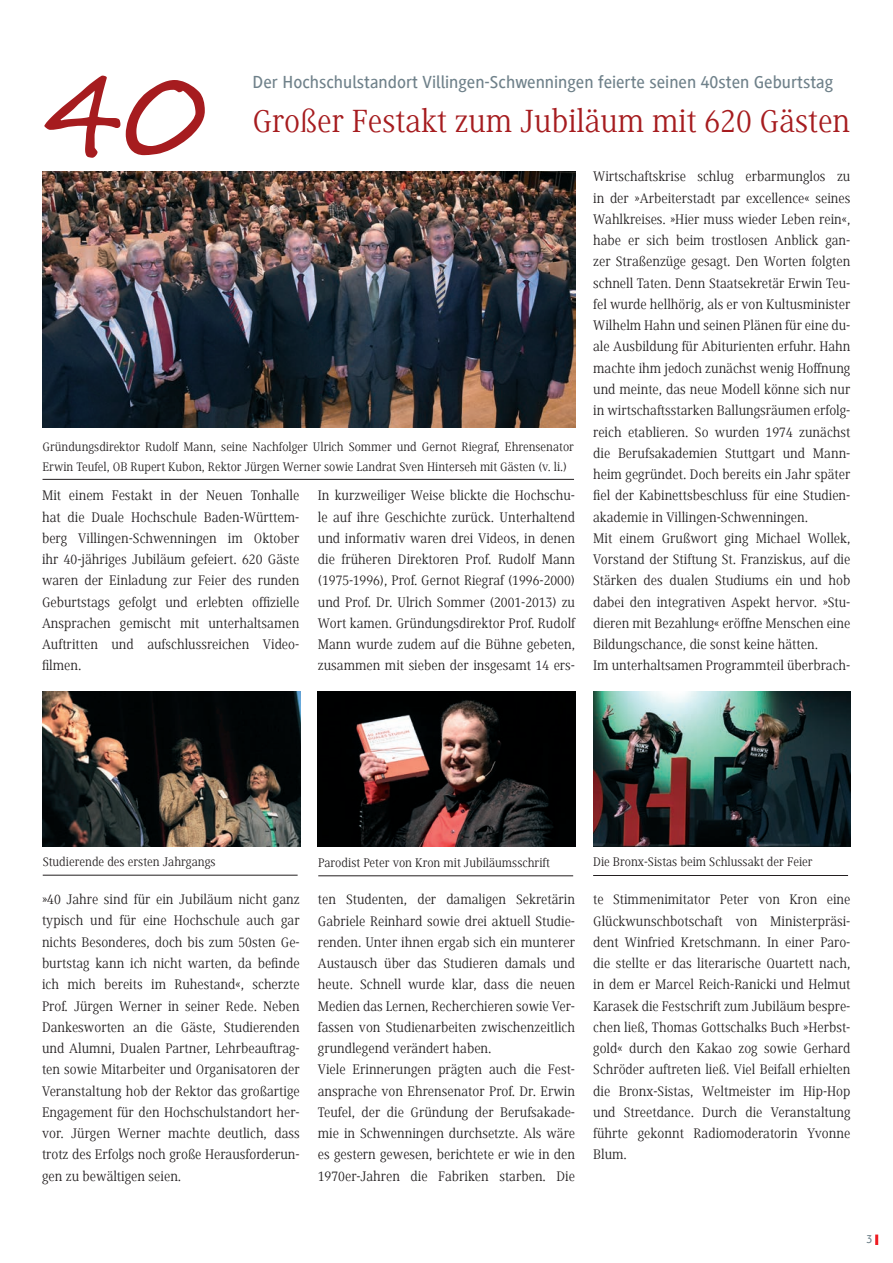
<style>
.page{position:relative;width:893px;height:1263px;background:#fff}
.page>*{position:absolute;margin:0;border:0;box-sizing:border-box;transform-origin:0 0}
.t1{font:112.5px "Segoe Script";color:#a61c1f}
.t2{font:33px "Generis Serif Com";color:#a61c1f}
.t3{font:500 18px "Generis Sans Com";color:#6f818a}
.t4{font:14.25px/21.3px "Generis Serif Com";color:#231f20;text-align:justify}
.t5{font:12.9px "Generis Serif Com";color:#231f20}
.t6{font:12.75px/19.5px "Generis Serif Com";color:#231f20}
.t7{font:500 12px "Generis Sans Com";color:#6f818a}
</style>
<div class="page">
<svg style="left:875px;top:1234px;width:3px;height:11px"></svg>
<hr style="left:43px;top:875px;width:255px;height:1px;background:#231f20">
<img style="left:42px;top:171px;width:533px;height:256px">
<hr style="left:43px;top:479px;width:531px;height:1px;background:#231f20">
<img style="left:318px;top:691px;width:257px;height:155px">
<img style="left:43px;top:692px;width:257px;height:154px">
<hr style="left:318px;top:875px;width:255px;height:1px;background:#231f20">
<img style="left:593px;top:692px;width:257px;height:154px">
<hr style="left:593px;top:875px;width:255px;height:1px;background:#231f20">
<h1 class="t1" style="left:43px;top:23px;width:166px">40</h1>
<p class="t3" style="left:253px;top:73px;width:582px">Der Hochschulstandort Villingen-Schwenningen feierte seinen 40sten Geburtstag</p>
<h2 class="t2" style="left:253px;top:103px;width:599px">Großer Festakt zum Jubiläum mit 620 Gästen</h2>
<p class="t6" style="left:43px;top:437px;width:533px">Gründungsdirektor Rudolf Mann, seine Nachfolger Ulrich Sommer und Gernot Riegraf, Ehrensenator<br>Erwin Teufel, OB Rupert Kubon, Rektor Jürgen Werner sowie Landrat Sven Hinterseh mit Gästen (v. li.)</p>
<p class="t4" style="left:42px;top:485px;width:259px">Mit einem Festakt in der Neuen Tonhalle hat die Duale Hochschule Baden-Württem&shy;berg Villingen-Schwenningen im Oktober ihr 40-jähriges Jubiläum gefeiert. 620 Gäste waren der Einladung zur Feier des runden Geburtstags gefolgt und erlebten offizielle Ansprachen gemischt mit unterhaltsamen Auftritten und aufschlussreichen Video&shy;filmen.</p>
<p class="t4" style="left:318px;top:485px;width:259px">In kurzweiliger Weise blickte die Hochschu&shy;le auf ihre Geschichte zurück. Unterhaltend und informativ waren drei Videos, in denen die früheren Direktoren Prof. Rudolf Mann (1975-1996), Prof. Gernot Riegraf (1996-2000) und Prof. Dr. Ulrich Sommer (2001-2013) zu Wort kamen. Gründungsdirektor Prof. Rudolf Mann wurde zudem auf die Bühne gebeten, zusammen mit sieben der insgesamt 14 ers-</p>
<p class="t4" style="left:593px;top:166px;width:259px;text-align:left">Wirtschaftskrise schlug erbarmunglos zu in der »Arbeiterstadt par excellence« seines Wahlkreises. »Hier muss wieder Leben rein«, habe er sich beim trostlosen Anblick gan&shy;zer Straßenzüge gesagt. Den Worten folgten schnell Taten. Denn Staatsekretär Erwin Teu&shy;fel wurde hellhörig, als er von Kultusminister Wilhelm Hahn und seinen Plänen für eine du&shy;ale Ausbildung für Abiturienten erfuhr. Hahn machte ihm jedoch zunächst wenig Hoffnung und meinte, das neue Modell könne sich nur in wirtschaftsstarken Ballungsräumen erfolg&shy;reich etablieren. So wurden 1974 zunächst die Berufsakademien Stuttgart und Mann&shy;heim gegründet. Doch bereits ein Jahr später fiel der Kabinettsbeschluss für eine Studien&shy;akademie in Villingen-Schwenningen.<br>Mit einem Grußwort ging Michael Wollek, Vorstand der Stiftung St. Franziskus, auf die Stärken des dualen Studiums ein und hob dabei den integrativen Aspekt hervor. »Stu&shy;dieren mit Bezahlung« eröffne Menschen eine Bildungschance, die sonst keine hätten.<br>Im unterhaltsamen Programmteil überbrach-</p>
<p class="t5" style="left:43px;top:855px;width:174px">Studierende des ersten Jahrgangs</p>
<p class="t4" style="left:42px;top:889px;width:259px">»40 Jahre sind für ein Jubiläum nicht ganz typisch und für eine Hochschule auch gar nichts Besonderes, doch bis zum 50sten Ge&shy;burtstag kann ich nicht warten, da befinde ich mich bereits im Ruhestand«, scherzte Prof. Jürgen Werner in seiner Rede. Neben Dankesworten an die Gäste, Studierenden und Alumni, Dualen Partner, Lehrbeauftrag&shy;ten sowie Mitarbeiter und Organisatoren der Veranstaltung hob der Rektor das großartige Engagement für den Hochschulstandort her&shy;vor. Jürgen Werner machte deutlich, dass trotz des Erfolgs noch große Herausforderun&shy;gen zu bewältigen seien.</p>
<p class="t5" style="left:318px;top:855px;width:233px">Parodist Peter von Kron mit Jubiläumsschrift</p>
<p class="t4" style="left:318px;top:889px;width:259px;text-align:left">ten Studenten, der damaligen Sekretärin Gabriele Reinhard sowie drei aktuell Studie&shy;renden. Unter ihnen ergab sich ein munterer Austausch über das Studieren damals und heute. Schnell wurde klar, dass die neuen Medien das Lernen, Recherchieren sowie Ver&shy;fassen von Studienarbeiten zwischenzeitlich grundlegend verändert haben.<br>Viele Erinnerungen prägten auch die Fest&shy;ansprache von Ehrensenator Prof. Dr. Erwin Teufel, der die Gründung der Berufsakade&shy;mie in Schwenningen durchsetzte. Als wäre es gestern gewesen, berichtete er wie in den 1970er-Jahren die Fabriken starben. Die</p>
<p class="t5" style="left:593px;top:855px;width:221px">Die Bronx-Sistas beim Schlussakt der Feier</p>
<p class="t4" style="left:593px;top:889px;width:259px">te Stimmenimitator Peter von Kron eine Glückwunschbotschaft von Ministerpräsi&shy;dent Winfried Kretschmann. In einer Paro&shy;die stellte er das literarische Quartett nach, in dem er Marcel Reich-Ranicki und Helmut Karasek die Festschrift zum Jubiläum bespre&shy;chen ließ, Thomas Gottschalks Buch »Herbst&shy;gold« durch den Kakao zog sowie Gerhard Schröder auftreten ließ. Viel Beifall erhielten die Bronx-Sistas, Weltmeister im Hip-Hop und Streetdance. Durch die Veranstaltung führte gekonnt Radiomoderatorin Yvonne Blum.</p>
<p class="t7" style="left:867px;top:1232px;width:7px">3</p>
</div>
